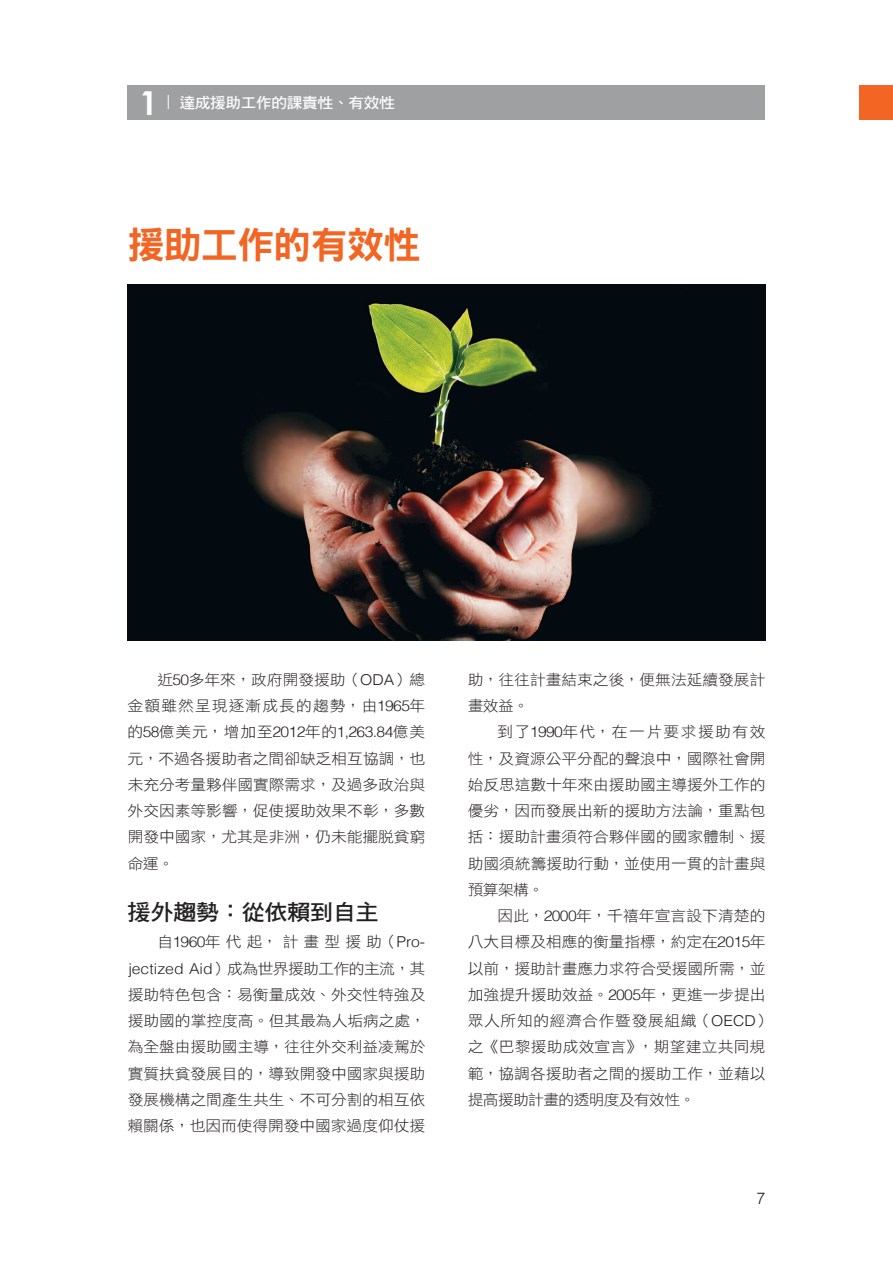
<style>
.page{position:relative;width:893px;height:1263px;background:#fff}
.page>*{position:absolute;margin:0;border:0;box-sizing:border-box;transform-origin:0 0}
.t1{font:37.5px "DF Hei Std W9";letter-spacing:-.025em;color:#f26522}
.t2{font:22.2px "DF Hei Std W7";letter-spacing:-.025em;color:#231f20;scale:1.05 1}
.t3{font:300 15.9px "Helvetica";color:#231f20}
.t4{font:15px/26.2px "DF Hei Std W3";color:#231f20;text-align:justify;scale:1.05 1}
.t5{font:15px/26.2px "DF Hei Std W3";letter-spacing:.07em;color:#231f20;text-align:right;scale:1.05 1}
.t6{font:300 15px "Helvetica";letter-spacing:-.04em;color:#231f20;scale:1.05 1}
.t7{font:15px "DF Hei Std W7";letter-spacing:-.025em;color:#fff;scale:1.05 1}
.s1{font-family:"Century Gothic";font-weight:700;font-size:33px}
.s2{font-family:"Helvetica";font-weight:300}
.s3{font-family:"DF Hei Std W3";font-weight:400}
</style>
<div class="page">
<div style="left:859px;top:85px;width:34px;height:34px;background:#f26522"></div>
<div style="left:128px;top:85px;width:637px;height:34px;background:#9ea0a2"></div>
<svg style="left:168px;top:95px;width:1px;height:14px"></svg>
<img style="left:128px;top:285px;width:637px;height:355px">
<p class="t7" style="left:139px;top:94px;width:245px"><span class="s1">1</span> 達成援助工作的課責性、有效性</p>
<h1 class="t1" style="left:128px;top:224px;width:295px">援助工作的有效性</h1>
<p class="t5" style="left:128px;top:666px;width:285px">近<span class="s2">50</span>多年來，政府開發援助（<span class="s2">ODA</span>）總<br>金額雖然呈現逐漸成長的趨勢，由<span class="s2">1965</span>年</p>
<p class="t6" style="left:128px;top:720px;width:285px"><span class="s3">的</span>58<span class="s3">億美元，增加至</span>2012<span class="s3">年的</span>1,263.84<span class="s3">億美</span></p>
<p class="t4" style="left:128px;top:745px;width:285px">元，不過各援助者之間卻缺乏相互協調，也未充分考量夥伴國實際需求，及過多政治與外交因素等影響，促使援助效果不彰，多數開發中國家，尤其是非洲，仍未能擺脫貧窮命運。</p>
<h2 class="t2" style="left:128px;top:900px;width:241px">援外趨勢：從依賴到自主</h2>
<p class="t4" style="left:128px;top:929px;width:285px;text-indent:30px">自<span class="s2">1960</span>年代起，計畫型援助（<span class="s2">Pro&shy;jectized Aid</span>）成為世界援助工作的主流，其援助特色包含：易衡量成效、外交性特強及援助國的掌控度高。但其最為人垢病之處，為全盤由援助國主導，往往外交利益凌駕於實質扶貧發展目的，導致開發中國家與援助發展機構之間產生共生、不可分割的相互依賴關係，也因而使得開發中國家過度仰仗援</p>
<p class="t4" style="left:468px;top:666px;width:285px">助，往往計畫結束之後，便無法延續發展計畫效益。</p>
<p class="t4" style="left:468px;top:718px;width:285px;text-indent:30px">到了<span class="s2">1990</span>年代，在一片要求援助有效性，及資源公平分配的聲浪中，國際社會開始反思這數十年來由援助國主導援外工作的優劣，因而發展出新的援助方法論，重點包括：援助計畫須符合夥伴國的國家體制、援助國須統籌援助行動，並使用一貫的計畫與預算架構。</p>
<p class="t4" style="left:468px;top:902px;width:290px;text-align:left;text-indent:30px">因此，<span class="s2">2000</span>年，千禧年宣言設下清楚的八大目標及相應的衡量指標，約定在<span class="s2">2015</span>年以前，援助計畫應力求符合受援國所需，並加強提升援助效益。<span class="s2">2005</span>年，更進一步提出眾人所知的經濟合作暨發展組織（<span class="s2">OECD</span>）之《巴黎援助成效宣言》，期望建立共同規範，協調各援助者之間的援助工作，並藉以提高援助計畫的透明度及有效性。</p>
<p class="t3" style="left:756px;top:1185px;width:10px">7</p>
</div>
